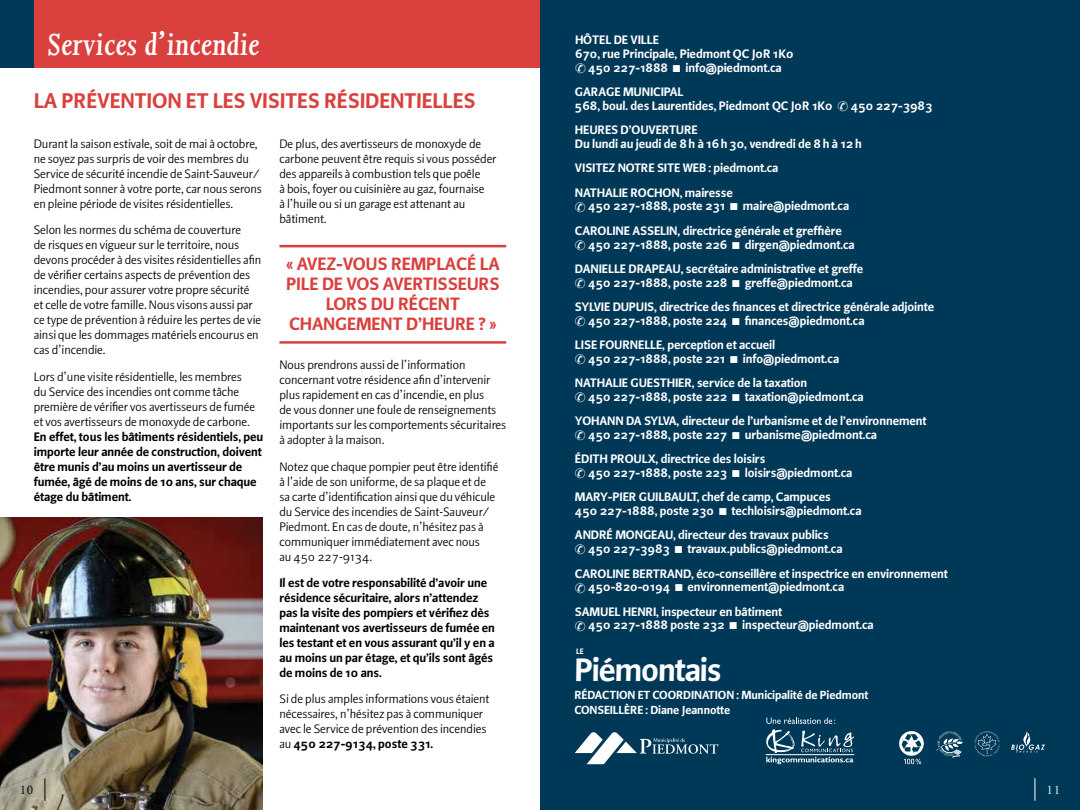
<style>
.page{position:relative;width:1080px;height:810px;background:#fff}
.page>*{position:absolute;margin:0;border:0;box-sizing:border-box;transform-origin:0 0}
.t1{font:36.25px "Beo Sans Bold R23";letter-spacing:-.025em;color:#fff}
.t2{font:italic 600 35px "Joanna";color:#fff}
.t3{font:23.75px "Beo Sans Bold R23";color:#da403d}
.t4{font:20px "Beo Sans Bold R23";color:#da403d}
.t5{font:13.75px/15px "Beo Sans R23";color:#000}
.t6{font:13.75px/24.4px "Beo Sans Bold R23";color:#fff}
.t7{font:13.75px/15px "Beo Sans Bold R23";color:#000}
.t8{font:13.75px "Joanna";color:#000}
.t9{font:13.75px "Joanna";color:#fff}
.t10{font:13.12px/15px "Beo Sans Bold R23";color:#fff}
.t11{font:8.75px "Beo Sans Bold R23";color:#fff}
.s1{font-family:"Beo Sans R23"}
</style>
<div class="page">
<img style="left:0;top:518px;width:262px;height:292px">
<div style="left:0;top:0;width:540px;height:68px;background:#da403d"></div>
<div style="left:0;top:0;width:34px;height:68px;background:#003958"></div>
<hr style="left:279px;top:245px;width:227px;height:2px;background:#da403d">
<hr style="left:279px;top:341px;width:227px;height:3px;background:#da403d">
<div style="left:540px;top:0;width:540px;height:810px;background:#003958"></div>
<svg style="left:575px;top:732px;width:143px;height:32px"></svg>
<svg style="left:766px;top:718px;width:88px;height:46px"></svg>
<hr style="left:766px;top:754px;width:88px;height:1px;background:#fff">
<svg style="left:899px;top:731px;width:25px;height:33px"></svg>
<svg style="left:975px;top:731px;width:25px;height:26px"></svg>
<svg style="left:937px;top:731px;width:26px;height:27px"></svg>
<svg style="left:1011px;top:731px;width:34px;height:22px"></svg>
<svg style="left:1035px;top:778px;width:1px;height:23px"></svg>
<svg style="left:45px;top:778px;width:1px;height:23px"></svg>
<h2 class="t2" style="left:47px;top:25px;width:214px">Services d’incendie</h2>
<h3 class="t3" style="left:34px;top:89px;width:441px">La Prévention et les visites résidentielles</h3>
<p class="t5" style="left:34px;top:136px;width:230px">Durant la saison estivale, soit de mai à octobre, ne soyez pas surpris de voir des membres du Service de sécurité incendie de Saint-Sauveur/ Piedmont sonner à votre porte, car nous serons en pleine période de visites résidentielles.</p>
<p class="t5" style="left:34px;top:223px;width:229px">Selon les normes du schéma de couverture<br>de risques en vigueur sur le territoire, nous devons procéder à des visites résidentielles afin de vérifier certains aspects de prévention des incendies, pour assurer votre propre sécurité et celle de votre famille. Nous visons aussi par ce type de prévention à réduire les pertes de vie ainsi que les dommages matériels encourus en cas d’incendie.</p>
<p class="t5" style="left:34px;top:369px;width:223px">Lors d’une visite résidentielle, les membres du Service des incendies ont comme tâche première de vérifier vos avertisseurs de fumée et vos avertisseurs de monoxyde de carbone.</p>
<p class="t7" style="left:34px;top:429px;width:231px">En effet, tous les bâtiments résidentiels, peu importe leur année de construction, doivent être munis d’au moins un avertisseur de fumée, âgé de moins de 10 ans, sur chaque étage du bâtiment.</p>
<p class="t5" style="left:279px;top:136px;width:219px">De plus, des avertisseurs de monoxyde de carbone peuvent être requis si vous posséder des appareils à combustion tels que poêle<br>à bois, foyer ou cuisinière au gaz, fournaise<br>à l’huile ou si un garage est attenant au bâtiment.</p>
<h3 class="t4" style="left:286px;top:254px;width:137px">« Avez-vous remplac</h3>
<h3 class="t4" style="left:467px;top:254px;width:24px">é la</h3>
<h3 class="t4" style="left:286px;top:274px;width:213px">pile de vos avertisseurs</h3>
<h3 class="t4" style="left:326px;top:294px;width:136px">lors du récent</h3>
<h3 class="t4" style="left:289px;top:314px;width:209px">changement d’heure ? »</h3>
<p class="t5" style="left:279px;top:358px;width:228px">Nous prendrons aussi de l’information concernant votre résidence afin d’intervenir plus rapidement en cas d’incendie, en plus<br>de vous donner une foule de renseignements importants sur les comportements sécuritaires à adopter à la maison.</p>
<p class="t5" style="left:279px;top:459px;width:220px">Notez que chaque pompier peut être identifié à l’aide de son uniforme, de sa plaque et de sa carte d’identification ainsi que du véhicule du Service des incendies de Saint-Sauveur/ Piedmont. En cas de doute, n’hésitez pas à communiquer immédiatement avec nous<br>au 450 227-9134.</p>
<p class="t7" style="left:279px;top:575px;width:217px">Il est de votre responsabilité d’avoir une résidence sécuritaire, alors n’attendez pas la visite des pompiers et vérifiez dès maintenant vos avertisseurs de fumée en les testant et en vous assurant qu’il y en a au moins un par étage, et qu’ils sont âgés de moins de 10 ans.</p>
<p class="t5" style="left:279px;top:691px;width:212px">Si de plus amples informations vous étaient nécessaires, n’hésitez pas à communiquer avec le Service de prévention des incendies</p>
<p class="t7" style="left:279px;top:737px;width:155px"><span class="s1">au</span> 450 227-9134, poste 331.</p>
<p class="t6" style="left:575px;top:28px;width:85px">HÔtel de ville</p>
<p class="t6" style="left:575px;top:42px;width:220px">670, rue Principale, Piedmont QC J0R 1K0</p>
<p class="t6" style="left:588px;top:56px;width:195px">450 227-1888 ■ info@piedmont.ca</p>
<p class="t6" style="left:575px;top:85px;width:259px;line-height:13.8px">Garage municipal<br>568, boul. des Laurentides, Piedmont QC J0R 1K0</p>
<p class="t6" style="left:851px;top:94px;width:83px">450 227-3983</p>
<p class="t6" style="left:575px;top:123px;width:288px;line-height:13.8px">Heures d’ouverture<br>Du lundi au jeudi de 8h à 16h30, vendredi de 8h à 12h</p>
<p class="t6" style="left:575px;top:156px;width:205px">Visitez notre site web : piedmont.ca<br>NATHALIE ROCHON, mairesse</p>
<p class="t6" style="left:575px;top:194px;width:276px;text-indent:13px">450 227-1888, poste 231 ■ maire@piedmont.ca<br>Caroline Asselin, directrice générale et greffière</p>
<p class="t6" style="left:575px;top:232px;width:290px;text-align:center">450 227-1888, poste 226 ■ dirgen@piedmont.ca danielle drapeau, secrétaire administrative et greffe</p>
<p class="t6" style="left:575px;top:270px;width:361px;text-indent:13px">450 227-1888, poste 228 ■ greffe@piedmont.ca<br>SYLVIE DUPUI S, directrice des finances et directrice générale adjointe</p>
<p class="t6" style="left:575px;top:309px;width:291px;text-indent:13px">450 227-1888, poste 224 ■ finances@piedmont.ca<br>Lise Fournelle, perception et accueil</p>
<p class="t6" style="left:575px;top:347px;width:266px;text-indent:13px">450 227-1888, poste 221 ■ info@piedmont.ca<br>Nathalie guesthier, service de la taxation</p>
<p class="t6" style="left:575px;top:385px;width:353px;text-indent:13px">450 227-1888, poste 222 ■ taxation@piedmont.ca<br>YOHANN DA SYLVA, directeur de l’urbanisme et de l’environnement</p>
<p class="t6" style="left:575px;top:423px;width:304px;text-indent:13px">450 227-1888, poste 227 ■ urbanisme@piedmont.ca<br>Édith Proulx, directrice des loisirs</p>
<p class="t6" style="left:575px;top:461px;width:279px;text-indent:13px">450 227-1888, poste 223 ■ loisirs@piedmont.ca<br>Mary-Pier Guilbault, chef de camp, Campuces</p>
<p class="t6" style="left:575px;top:499px;width:288px">450 227-1888, poste 230 ■ techloisirs@piedmont.ca<br>ANDRÉ MONGE</p>
<p class="t6" style="left:588px;top:529px;width:256px;line-height:13.8px;text-indent:69px">AU, directeur des travaux publics<br>450 227-3983 ■ travaux.publics@piedmont.ca</p>
<p class="t6" style="left:575px;top:561px;width:73px">CAROLINE BERTR</p>
<p class="t6" style="left:588px;top:567px;width:361px;line-height:13.8px;text-indent:79px">AND, éco-conseillère et inspectrice en environnement<br>450-820-0194 ■ environnement@piedmont.ca</p>
<p class="t6" style="left:588px;top:605px;width:287px;line-height:13.8px;text-indent:-13px">Samuel Henri, inspecteur en bâtiment<br>450 227-1888 poste 232 ■ inspecteur@piedmont.ca</p>
<p class="t11" style="left:576px;top:647px;width:9px">Le</p>
<h1 class="t1" style="left:574px;top:651px;width:149px">Piémontais</h1>
<p class="t10" style="left:574px;top:688px;width:296px">Rédaction et coordination : Municipalité de Piedmont<br>Conseillère : Diane Jeannotte</p>
<p class="t8" style="left:19px;top:782px;width:16px">10</p>
<p class="t9" style="left:1046px;top:782px;width:16px">11</p>
</div>
